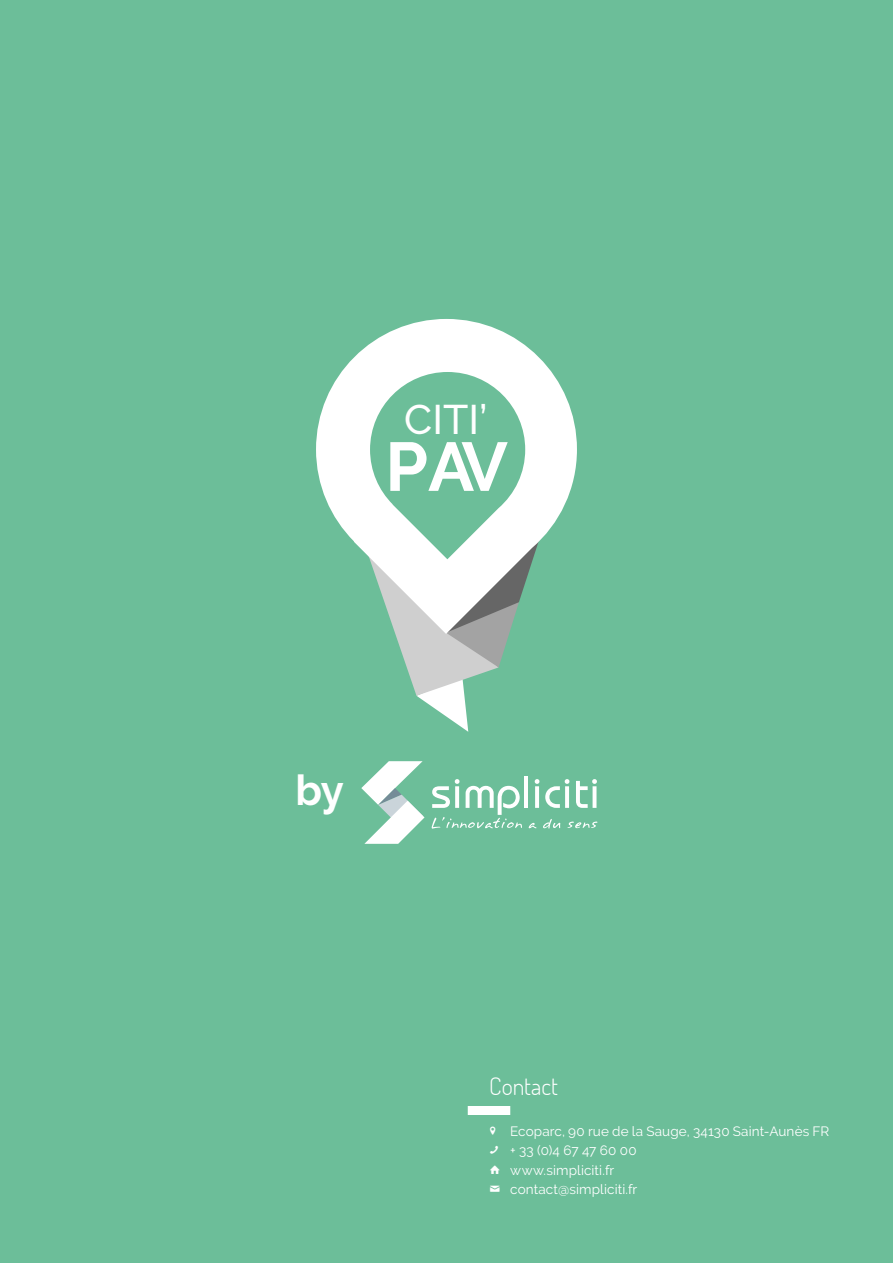
<style>
.page{position:relative;width:893px;height:1263px;background:#6cbe99}
.page>*{position:absolute;margin:0;border:0;box-sizing:border-box;transform-origin:0 0}
.t1{font:700 68.7px "Raleway";color:#fff}
.t2{font:700 42px "Raleway";color:#fff}
.t3{font:500 41.25px "Raleway";color:#fff}
.t4{font:300 24px "Dosis";letter-spacing:-.005em;color:#fff}
.t5{font:13.5px/19.5px "Raleway";letter-spacing:.01em;color:#fff}
.s1{font-family:"Entypo";font-size:21px}
</style>
<div class="page">
<svg style="left:361px;top:761px;width:63px;height:83px"></svg>
<hr style="left:524px;top:776px;width:4px;height:32px;background:#fff">
<svg style="left:535px;top:779px;width:4px;height:29px"></svg>
<svg style="left:545px;top:779px;width:24px;height:29px"></svg>
<svg style="left:576px;top:779px;width:21px;height:29px"></svg>
<svg style="left:432px;top:779px;width:90px;height:50px"></svg>
<svg style="left:529px;top:823px;width:7px;height:5px"></svg>
<svg style="left:543px;top:819px;width:17px;height:9px"></svg>
<svg style="left:567px;top:821px;width:30px;height:7px"></svg>
<div style="left:468px;top:1106px;width:42px;height:9px;background:#fff"></div>
<svg style="left:316px;top:319px;width:261px;height:235px;fill:#fff"></svg>
<svg style="left:366px;top:372px;width:175px;height:360px"></svg>
<h3 class="t3" style="left:404px;top:395px;width:85px">CITI’</h3>
<h1 class="t1" style="left:385px;top:427px;width:124px">PAV</h1>
<h2 class="t2" style="left:296px;top:766px;width:50px">by</h2>
<h3 class="t4" style="left:489px;top:1070px;width:70px">Contact</h3>
<p class="t5" style="left:489px;top:1121px;width:342px"><span class="s1">0</span> Ecoparc, 90 rue de la Sauge, 34130 Saint-Aunès FR <span class="s1">!</span> + 33 (0)4 67 47 60 00<br><span class="s1">ï</span> www.simpliciti.fr<br><span class="s1">%</span> contact@simpliciti.fr</p>
</div>
